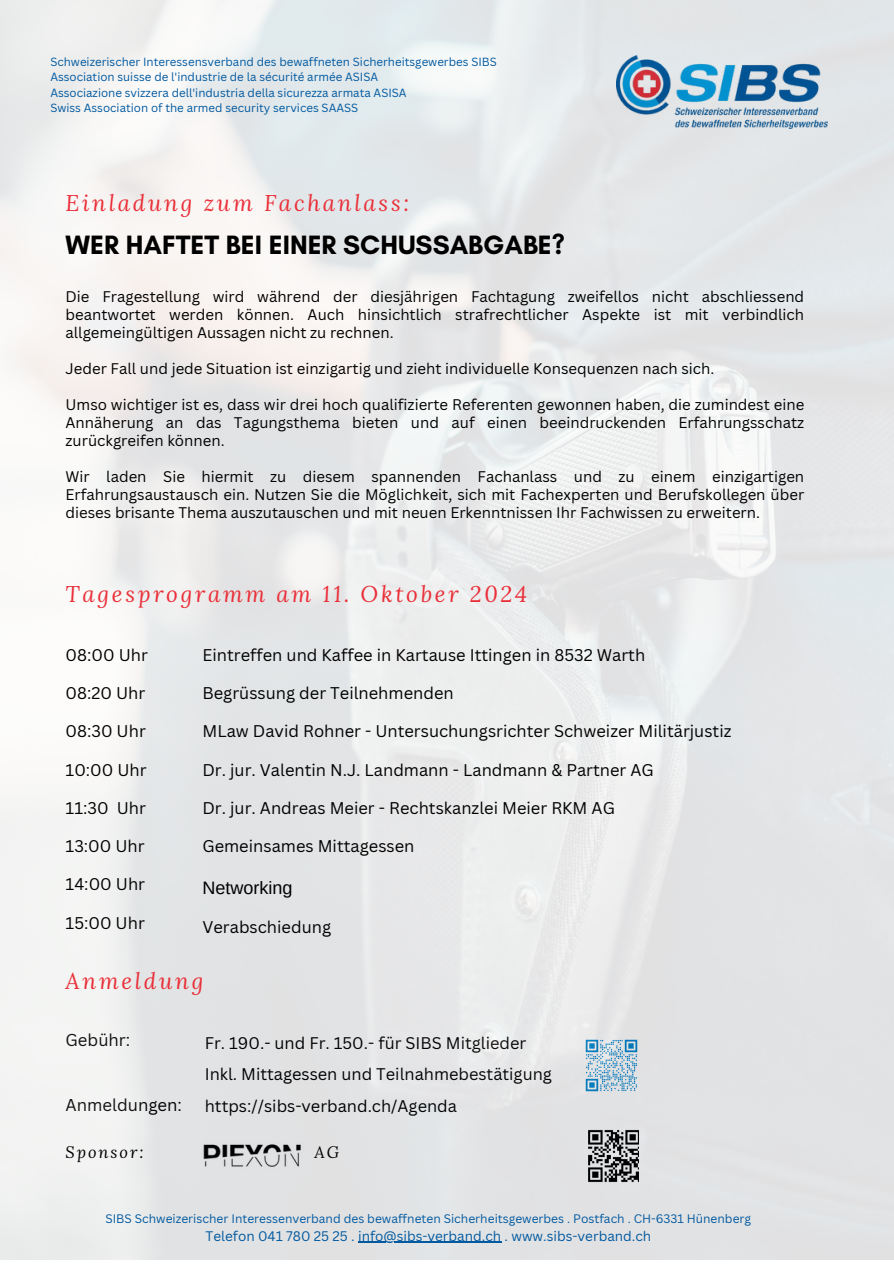
<style>
.page{position:relative;width:894px;height:1264px;background:#fff}
.page>*{position:absolute;margin:0;border:0;box-sizing:border-box;transform-origin:0 0}
.t1{font:700 27px "Glacial Indifference";color:#000}
.t2{font:italic 22.5px "Lora";letter-spacing:.12em;color:#ea2e38}
.t3{font:18px "Arimo";color:#000}
.t4{font:16.65px "Canva Sans";color:#000}
.t5{font:16.5px "Canva Sans";color:#000}
.t6{font:16.35px "Canva Sans";color:#000}
.t7{font:italic 16.35px "Lora";letter-spacing:.12em;color:#000}
.t8{font:15px/18px "Canva Sans";color:#000;text-align:justify}
.t9{font:13.5px "Canva Sans";color:#0159a0}
.t10{font:12px "Canva Sans";color:#0159a0}
.t11{font:11.55px "Canva Sans";color:#0159a0}
</style>
<div class="page">
<img style="left:0;top:0;width:893px;height:1259px">
<hr style="left:358px;top:1241px;width:143px;height:1px;background:#0159a0">
<h4 class="t11" style="left:50px;top:53px;width:448px">Schweizerischer Interessensverband des bewaffneten Sicherheitsgewerbes SIBS</h4>
<h4 class="t11" style="left:50px;top:69px;width:329px">Association suisse de l'industrie de la sécurité armée ASISA</h4>
<h4 class="t11" style="left:50px;top:84px;width:358px">Associazione svizzera dell'industria della sicurezza armata ASISA</h4>
<h2 class="t11" style="left:50px;top:100px;width:309px">Swiss Association of the armed security services SAASS</h2>
<h3 class="t2" style="left:66px;top:188px;width:345px">Einladung zum Fachanlass:</h3>
<h3 class="t1" style="left:66px;top:228px;width:500px">WER HAFTET BEI EINER SCHUSSABGABE?</h3>
<h3 class="t8" style="left:66px;top:287px;width:740px">Die Fragestellung wird während der diesjährigen Fachtagung zweifellos nicht abschliessend beantwortet werden können. Auch hinsichtlich strafrechtlicher Aspekte ist mit verbindlich allgemeingültigen Aussagen nicht zu rechnen.</h3>
<h3 class="t8" style="left:66px;top:359px;width:650px">Jeder Fall und jede Situation ist einzigartig und zieht individuelle Konsequenzen nach sich.</h3>
<h3 class="t8" style="left:66px;top:395px;width:740px">Umso wichtiger ist es, dass wir drei hoch qualifizierte Referenten gewonnen haben, die zumindest eine Annäherung an das Tagungsthema bieten und auf einen beeindruckenden Erfahrungsschatz zurückgreifen können.</h3>
<h3 class="t8" style="left:66px;top:467px;width:740px">Wir laden Sie hiermit zu diesem spannenden Fachanlass und zu einem einzigartigen Erfahrungsaustausch ein. Nutzen Sie die Möglichkeit, sich mit Fachexperten und Berufskollegen über dieses brisante Thema auszutauschen und mit neuen Erkenntnissen Ihr Fachwissen zu erweitern.</h3>
<h3 class="t2" style="left:66px;top:579px;width:463px">Tagesprogramm am 11. Oktober 2024</h3>
<h3 class="t5" style="left:66px;top:643px;width:84px">08:00 Uhr</h3>
<h3 class="t5" style="left:66px;top:681px;width:81px">08:20 Uhr</h3>
<h3 class="t5" style="left:66px;top:719px;width:82px">08:30 Uhr</h3>
<h3 class="t5" style="left:66px;top:758px;width:83px">10:00 Uhr</h3>
<h3 class="t5" style="left:66px;top:796px;width:82px">11:30 Uhr</h3>
<h3 class="t5" style="left:66px;top:834px;width:81px">13:00 Uhr</h3>
<h2 class="t5" style="left:66px;top:872px;width:81px">14:00 Uhr</h2>
<h3 class="t5" style="left:66px;top:911px;width:81px">15:00 Uhr</h3>
<h3 class="t5" style="left:202px;top:643px;width:444px">Eintreffen und Kaffee in Kartause Ittingen in 8532 Warth</h3>
<h3 class="t5" style="left:202px;top:681px;width:253px">Begrüssung der Teilnehmenden</h3>
<h3 class="t5" style="left:202px;top:719px;width:530px">MLaw David Rohner - Untersuchungsrichter Schweizer Militärjustiz</h3>
<h3 class="t5" style="left:202px;top:758px;width:453px">Dr. jur. Valentin N.J. Landmann - Landmann &amp; Partner AG</h3>
<p class="t5" style="left:202px;top:796px;width:414px">Dr. jur. Andreas Meier - Rechtskanzlei Meier RKM AG</p>
<p class="t5" style="left:202px;top:834px;width:213px">Gemeinsames Mittagessen</p>
<p class="t3" style="left:202px;top:877px;width:92px">Networking</p>
<h3 class="t5" style="left:202px;top:915px;width:130px">Verabschiedung</h3>
<p class="t2" style="left:66px;top:965px;width:139px">Anmeldung</p>
<p class="t4" style="left:66px;top:1027px;width:66px">Gebühr:</p>
<p class="t4" style="left:66px;top:1093px;width:118px">Anmeldungen:</p>
<p class="t6" style="left:205px;top:1031px;width:323px">Fr. 190.- und Fr. 150.- für SIBS Mitglieder</p>
<p class="t6" style="left:205px;top:1062px;width:348px">Inkl. Mittagessen und Teilnahmebestätigung</p>
<p class="t6" style="left:205px;top:1094px;width:254px">https://sibs-verband.ch/Agenda</p>
<p class="t7" style="left:66px;top:1141px;width:79px">Sponsor:</p>
<p class="t7" style="left:314px;top:1141px;width:26px">AG</p>
<h3 class="t10" style="left:105px;top:1210px;width:647px">SIBS Schweizerischer Interessenverband des bewaffneten Sicherheitsgewerbes . Postfach . CH-6331 Hünenberg</h3>
<h3 class="t9" style="left:205px;top:1226px;width:447px">Telefon 041 780 25 25 . info@sibs-verband.ch . www.sibs-verband.ch</h3>
</div>
